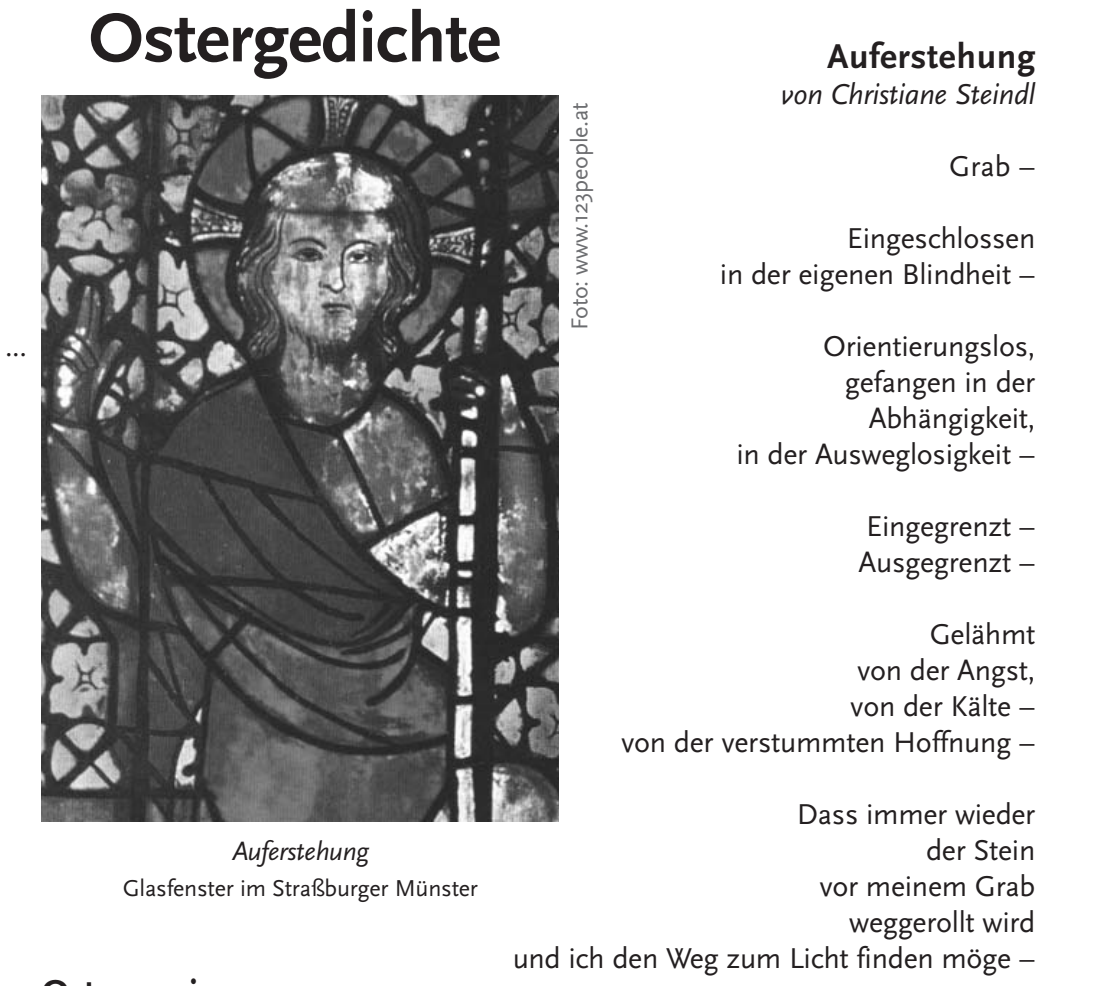
<style>
.page{position:relative;width:1100px;height:986px;background:#fff}
.page>*{position:absolute;margin:0;border:0;box-sizing:border-box;transform-origin:0 0}
.t1{font:700 72px "Scala Sans";letter-spacing:-.01em;color:#231f20}
.t2{font:700 36px "Scala Sans";letter-spacing:.015em;color:#231f20}
.t3{font:30px/36px "Scala Sans";letter-spacing:-.01em;color:#231f20;text-align:right}
.t4{font:italic 30px "Scala Sans";letter-spacing:-.01em;color:#231f20}
.t5{font:italic 27px "Scala Sans";letter-spacing:-.01em;color:#231f20}
.t6{font:24px "Scala Sans";letter-spacing:-.01em;color:#231f20}
.t7{font:24px "Scala Sans";letter-spacing:-.01em;color:#6c6d70}
</style>
<div class="page">
<img style="left:42px;top:95px;width:517px;height:727px">
<p class="t3" style="left:5px;top:329px;width:23px">...</p>
<h1 class="t1" style="left:89px;top:-1px;width:414px">Ostergedichte</h1>
<p class="t7" style="left:566px;top:330px;width:229px;rotate:-90deg">Foto: www.123people.at</p>
<p class="t2" style="left:827px;top:37px;width:210px">Auferstehung</p>
<p class="t4" style="left:781px;top:78px;width:256px">von Christiane Steindl</p>
<p class="t3" style="left:949px;top:149px;width:88px">Grab –</p>
<p class="t3" style="left:720px;top:221px;width:317px">Eingeschlossen<br>in der eigenen Blindheit –</p>
<p class="t3" style="left:736px;top:329px;width:300px">Orientierungslos, gefangen in der<br>Abhängigkeit,<br>in der Ausweglosigkeit –</p>
<p class="t5" style="left:232px;top:836px;width:138px">Auferstehung</p>
<p class="t6" style="left:123px;top:875px;width:357px">Glasfenster im Straßburger Münster</p>
<p class="t3" style="left:858px;top:509px;width:178px;text-align:left">Eingegrenzt –<br>Ausgegrenzt –</p>
<p class="t3" style="left:621px;top:617px;width:416px">Gelähmt<br>von der Angst,<br>von der Kälte –<br>von der verstummten Hoffnung –</p>
<p class="t3" style="left:512px;top:797px;width:524px">Dass immer wieder<br>der Stein<br>vor meinem Grab<br>weggerollt wird<br>und ich den Weg zum Licht finden möge –</p>
</div>
